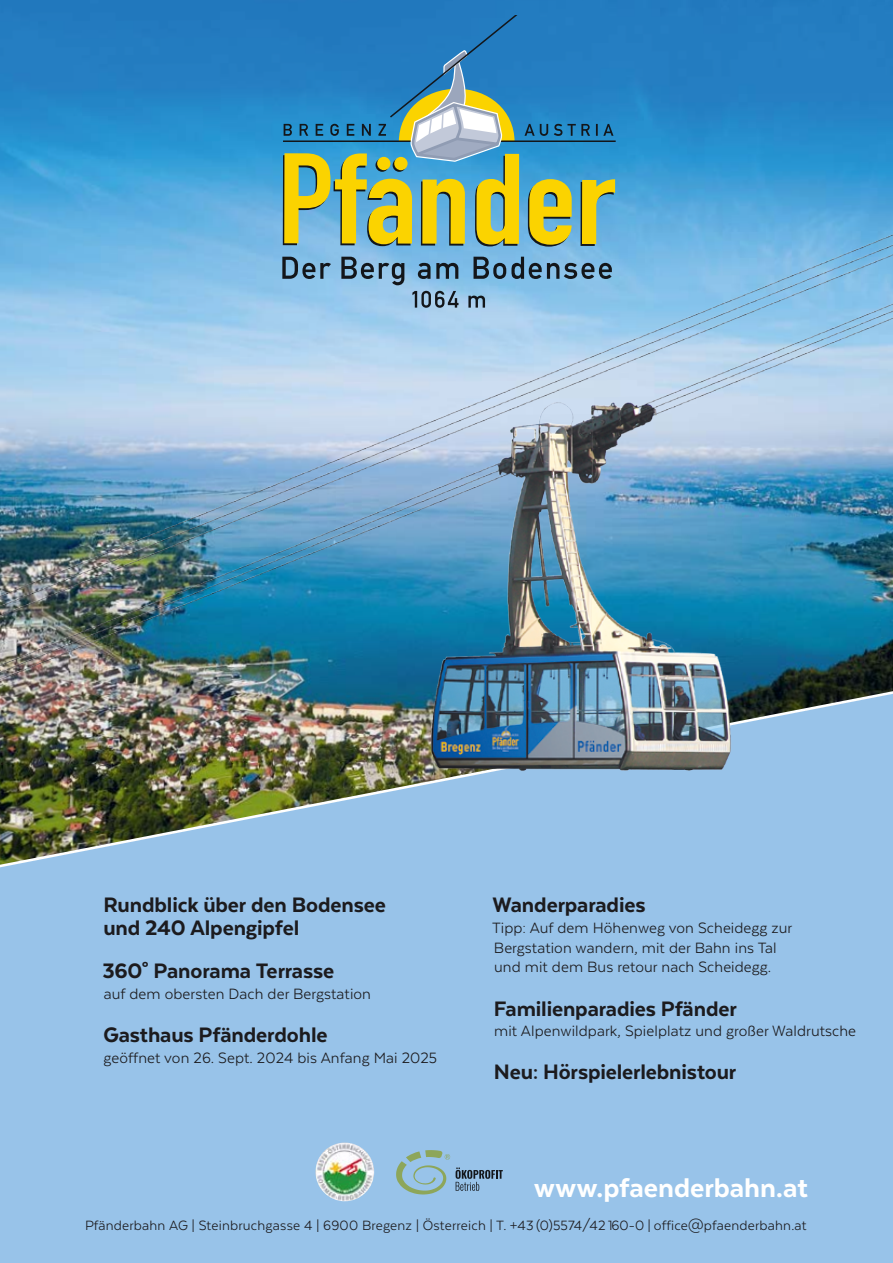
<style>
.page{position:relative;width:893px;height:1263px;background:#98c3e9}
.page>*{position:absolute;margin:0;border:0;box-sizing:border-box;transform-origin:0 0}
.t1{font:800 31.05px "Texta";color:#fff}
.t2{font:800 24.15px/23.2px "Texta";letter-spacing:-.005em;color:#1c1b1e}
.t3{font:17.25px/19.8px "Texta";letter-spacing:.005em;color:#1c1b1e}
.t4{font:15.45px "Texta";letter-spacing:.01em;color:#1c1b1e}
</style>
<div class="page">
<img style="left:315px;top:1142px;width:59px;height:59px;border-radius:29px">
<svg style="left:396px;top:1150px;width:54px;height:44px"></svg>
<svg style="left:456px;top:1167px;width:47px;height:24px"></svg>
<div style="left:481px;top:1181px;width:23px;height:12px;background:#98c3e9"></div>
<img style="left:0;top:0;width:893px;height:868px">
<h2 class="t2" style="left:103px;top:893px;width:284px">Rundblick über den Bodensee und 240 Alpengipfel</h2>
<h2 class="t2" style="left:102px;top:959px;width:233px">360° Panorama Terrasse</h2>
<p class="t3" style="left:104px;top:984px;width:269px">auf dem obersten Dach der Bergstation</p>
<h2 class="t2" style="left:103px;top:1023px;width:226px">Gasthaus Pfänderdohle</h2>
<p class="t3" style="left:104px;top:1047px;width:335px">geöffnet von 26. Sept. 2024 bis Anfang Mai 2025</p>
<h2 class="t2" style="left:492px;top:893px;width:155px">Wanderparadies</h2>
<p class="t3" style="left:492px;top:917px;width:302px">Tipp: Auf dem Höhenweg von Scheidegg zur<br>Bergstation wandern, mit der Bahn ins Tal und mit dem Bus retour nach Scheidegg.</p>
<h2 class="t2" style="left:494px;top:996px;width:244px">Familienparadies Pfänder</h2>
<p class="t3" style="left:494px;top:1021px;width:363px">mit Alpenwildpark, Spielplatz und großer Waldrutsche</p>
<h2 class="t2" style="left:494px;top:1060px;width:244px">Neu: Hörspielerlebnistour</h2>
<h1 class="t1" style="left:534px;top:1171px;width:275px">www.pfaenderbahn.at</h1>
<p class="t4" style="left:85px;top:1217px;width:723px">Pfänderbahn AG | Steinbruchgasse 4 | 6900 Bregenz | Österreich | T. +43 (0)5574/42 160-0 | office@pfaenderbahn.at</p>
</div>
